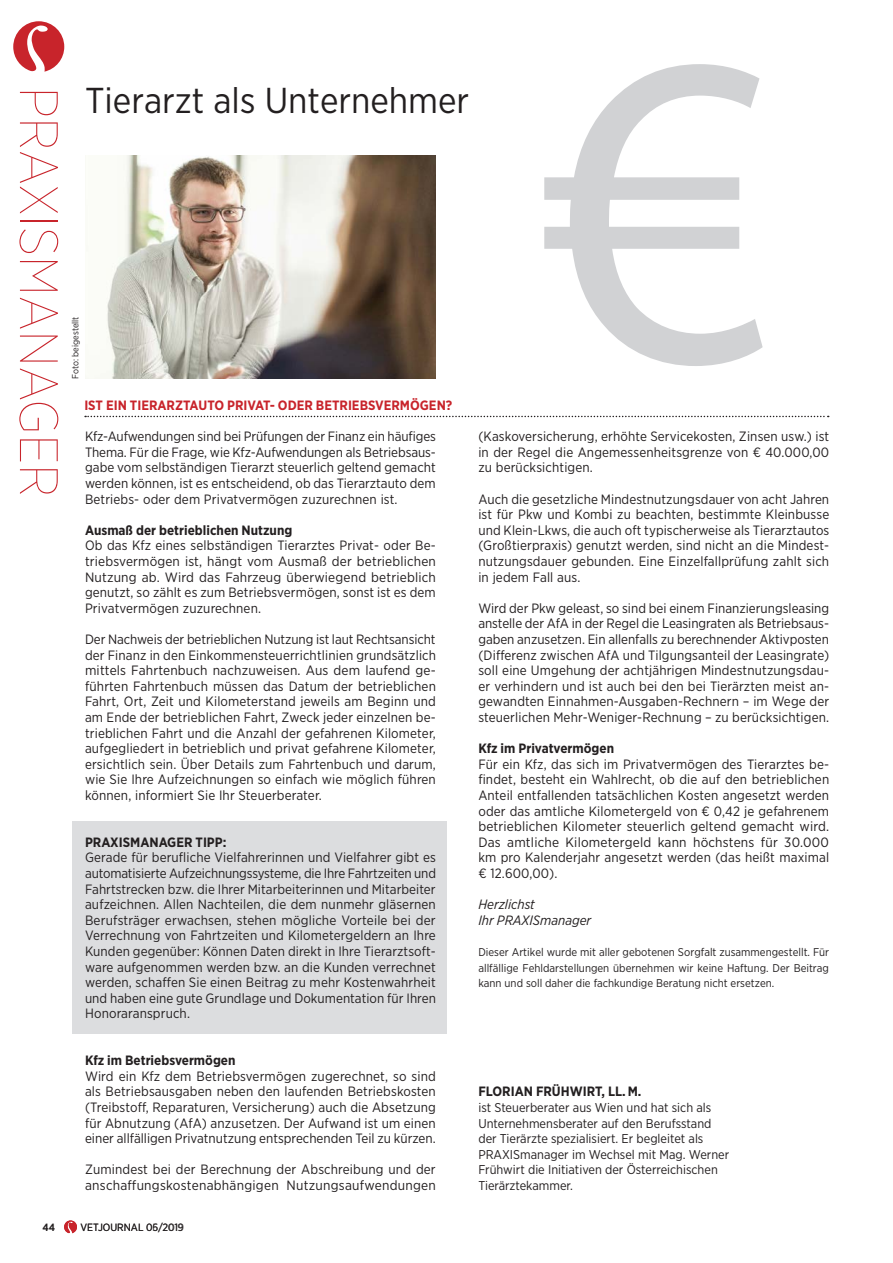
<style>
.page{position:relative;width:893px;height:1263px;background:#fff}
.page>*{position:absolute;margin:0;border:0;box-sizing:border-box;transform-origin:0 0}
.t1{font:100 54px "Gotham Narrow";color:#c8242b}
.HEADLINEMITTEL{font:36px "Gotham Narrow";color:#231f20}
.t2{font:13.5px/15.6px "Gotham Narrow";letter-spacing:.01em;color:#231f20;text-align:justify}
.lauftext_ohne_Einzug{font:700 13.5px "Gotham Narrow";color:#231f20}
.t3{font:700 13.5px "Gotham Narrow";color:#c8242b}
.lauftext_ohne_Einzug-2{font:italic 13.5px "Gotham Narrow";color:#231f20}
.lauftext_ohne_Einzug-3{font:12.75px/15.6px "Gotham Narrow";color:#231f20}
.lauftext_ohne_Einzug-4{font:11.25px/15.6px "Gotham Narrow";color:#231f20;text-align:justify}
.t4{font:10.5px "Gotham Narrow";color:#231f20}
.t5{font:700 10.5px "Gotham Narrow";color:#231f20}
.t6{font:9px "Gotham Narrow";color:#231f20}
</style>
<div class="page">
<svg style="left:64px;top:1220px;width:13px;height:13px"></svg>
<div style="left:72px;top:822px;width:374px;height:212px;background:#dcdddf"></div>
<img style="left:85px;top:155px;width:351px;height:223px">
<svg style="left:544px;top:64px;width:219px;height:302px"></svg>
<svg style="left:85px;top:416px;width:744px;height:1px"></svg>
<svg style="left:13px;top:21px;width:51px;height:51px"></svg>
<p class="t1" style="left:71px;top:87px;width:412px;rotate:90deg">PRAXISMANAGER</p>
<p class="HEADLINEMITTEL" style="left:85px;top:78px;width:386px">Tierarzt als Unternehmer</p>
<p class="t6" style="left:70px;top:379px;width:64px;rotate:-90deg">Foto: beigestellt</p>
<p class="t3" style="left:84px;top:396px;width:369px">IST EIN TIERARZTAUTO PRIVAT- ODER BETRIEBSVERMÖGEN?</p>
<p class="t2" style="left:85px;top:428px;width:352px">Kfz-Aufwendungen sind bei Prüfungen der Finanz ein häufiges Thema. Für die Frage, wie Kfz-Aufwendungen als Betriebsaus&shy;gabe vom selbständigen Tierarzt steuerlich geltend gemacht werden können, ist es entscheidend, ob das Tierarztauto dem Betriebs- oder dem Privatvermögen zuzurechnen ist.</p>
<p class="lauftext_ohne_Einzug" style="left:85px;top:521px;width:209px">Ausmaß der betrieblichen Nutzung</p>
<p class="t2" style="left:85px;top:537px;width:352px">Ob das Kfz eines selbständigen Tierarztes Privat- oder Be&shy;triebsvermögen ist, hängt vom Ausmaß der betrieblichen Nutzung ab. Wird das Fahrzeug überwiegend betrieblich genutzt, so zählt es zum Betriebsvermögen, sonst ist es dem Privatvermögen zuzurechnen.</p>
<p class="t2" style="left:85px;top:631px;width:353px">Der Nachweis der betrieblichen Nutzung ist laut Rechtsansicht der Finanz in den Einkommensteuerrichtlinien grundsätzlich mittels Fahrtenbuch nachzuweisen. Aus dem laufend ge&shy;führten Fahrtenbuch müssen das Datum der betrieblichen Fahrt, Ort, Zeit und Kilometerstand jeweils am Beginn und am Ende der betrieblichen Fahrt, Zweck jeder einzelnen be&shy;trieblichen Fahrt und die Anzahl der gefahrenen Kilometer, aufgegliedert in betrieblich und privat gefahrene Kilometer, ersichtlich sein. Über Details zum Fahrtenbuch und darum, wie Sie Ihre Aufzeichnungen so einfach wie möglich führen können, informiert Sie Ihr Steuerberater.</p>
<p class="lauftext_ohne_Einzug" style="left:85px;top:833px;width:143px">PRAXISMANAGER TIPP:</p>
<p class="t2" style="left:85px;top:849px;width:352px">Gerade für berufliche Vielfahrerinnen und Vielfahrer gibt es automatisierte Aufzeichnungssysteme, die Ihre Fahrtzeiten und Fahrtstrecken bzw. die Ihrer Mitarbeiterinnen und Mitarbeiter aufzeichnen. Allen Nachteilen, die dem nunmehr gläsernen Berufsträger erwachsen, stehen mögliche Vorteile bei der Verrechnung von Fahrtzeiten und Kilometergeldern an Ihre Kunden gegenüber: Können Daten direkt in Ihre Tierarztsoft&shy;ware aufgenommen werden bzw. an die Kunden verrechnet werden, schaffen Sie einen Beitrag zu mehr Kostenwahrheit und haben eine gute Grundlage und Dokumentation für Ihren Honoraranspruch.</p>
<p class="lauftext_ohne_Einzug" style="left:85px;top:1052px;width:152px">Kfz im Betriebsvermögen</p>
<p class="t2" style="left:85px;top:1068px;width:352px">Wird ein Kfz dem Betriebsvermögen zugerechnet, so sind als Betriebsausgaben neben den laufenden Betriebskosten (Treibstoff, Reparaturen, Versicherung) auch die Absetzung für Abnutzung (AfA) anzusetzen. Der Aufwand ist um einen einer allfälligen Privatnutzung entsprechenden Teil zu kürzen.</p>
<p class="t2" style="left:85px;top:1161px;width:352px">Zumindest bei der Berechnung der Abschreibung und der anschaffungskostenabhängigen Nutzungsaufwendungen</p>
<p class="t2" style="left:478px;top:428px;width:352px">(Kaskoversicherung, erhöhte Servicekosten, Zinsen usw.) ist in der Regel die Angemessenheitsgrenze von € 40.000,00 zu berücksichtigen.</p>
<p class="t2" style="left:478px;top:491px;width:353px">Auch die gesetzliche Mindestnutzungsdauer von acht Jahren ist für Pkw und Kombi zu beachten, bestimmte Kleinbusse und Klein-Lkws, die auch oft typischerweise als Tierarztautos (Großtierpraxis) genutzt werden, sind nicht an die Mindest&shy;nutzungsdauer gebunden. Eine Einzelfallprüfung zahlt sich in jedem Fall aus.</p>
<p class="t2" style="left:478px;top:600px;width:352px">Wird der Pkw geleast, so sind bei einem Finanzierungsleasing anstelle der AfA in der Regel die Leasingraten als Betriebsaus&shy;gaben anzusetzen. Ein allenfalls zu berechnender Aktivposten (Differenz zwischen AfA und Tilgungsanteil der Leasingrate) soll eine Umgehung der achtjährigen Mindestnutzungsdau&shy;er verhindern und ist auch bei den bei Tierärzten meist an&shy;gewandten Einnahmen-Ausgaben-Rechnern – im Wege der steuerlichen Mehr-Weniger-Rechnung – zu berücksichtigen.</p>
<p class="lauftext_ohne_Einzug" style="left:478px;top:740px;width:137px">Kfz im Privatvermögen</p>
<p class="t2" style="left:478px;top:756px;width:352px">Für ein Kfz, das sich im Privatvermögen des Tierarztes be&shy;findet, besteht ein Wahlrecht, ob die auf den betrieblichen Anteil entfallenden tatsächlichen Kosten angesetzt werden oder das amtliche Kilometergeld von € 0,42 je gefahrenem betrieblichen Kilometer steuerlich geltend gemacht wird.<br>Das amtliche Kilometergeld kann höchstens für 30.000 km pro Kalenderjahr angesetzt werden (das heißt maximal € 12.600,00).</p>
<p class="lauftext_ohne_Einzug-2" style="left:478px;top:896px;width:58px">Herzlichst</p>
<p class="lauftext_ohne_Einzug-2" style="left:478px;top:912px;width:114px">Ihr PRAXISmanager</p>
<p class="lauftext_ohne_Einzug-4" style="left:478px;top:944px;width:352px">Dieser Artikel wurde mit aller gebotenen Sorgfalt zusammengestellt. Für allfällige Fehldarstellungen übernehmen wir keine Haftung. Der Beitrag kann und soll daher die fachkundige Beratung nicht ersetzen.</p>
<p class="lauftext_ohne_Einzug" style="left:478px;top:1083px;width:165px">FLORIAN FRÜHWIRT, LL. M.</p>
<p class="lauftext_ohne_Einzug-3" style="left:478px;top:1099px;width:252px">ist Steuerberater aus Wien und hat sich als Unternehmensberater auf den Berufsstand der Tierärzte spezialisiert. Er begleitet als PRAXISmanager im Wechsel mit Mag. Werner Frühwirt die Initiativen der Österreichischen Tierärztekammer.</p>
<p class="t4" style="left:81px;top:1221px;width:104px">VETJOURNAL 05/2019</p>
<p class="t5" style="left:43px;top:1220px;width:14px">44</p>
<p class="t4" style="left:153px;top:1221px;width:7px">6</p>
</div>
